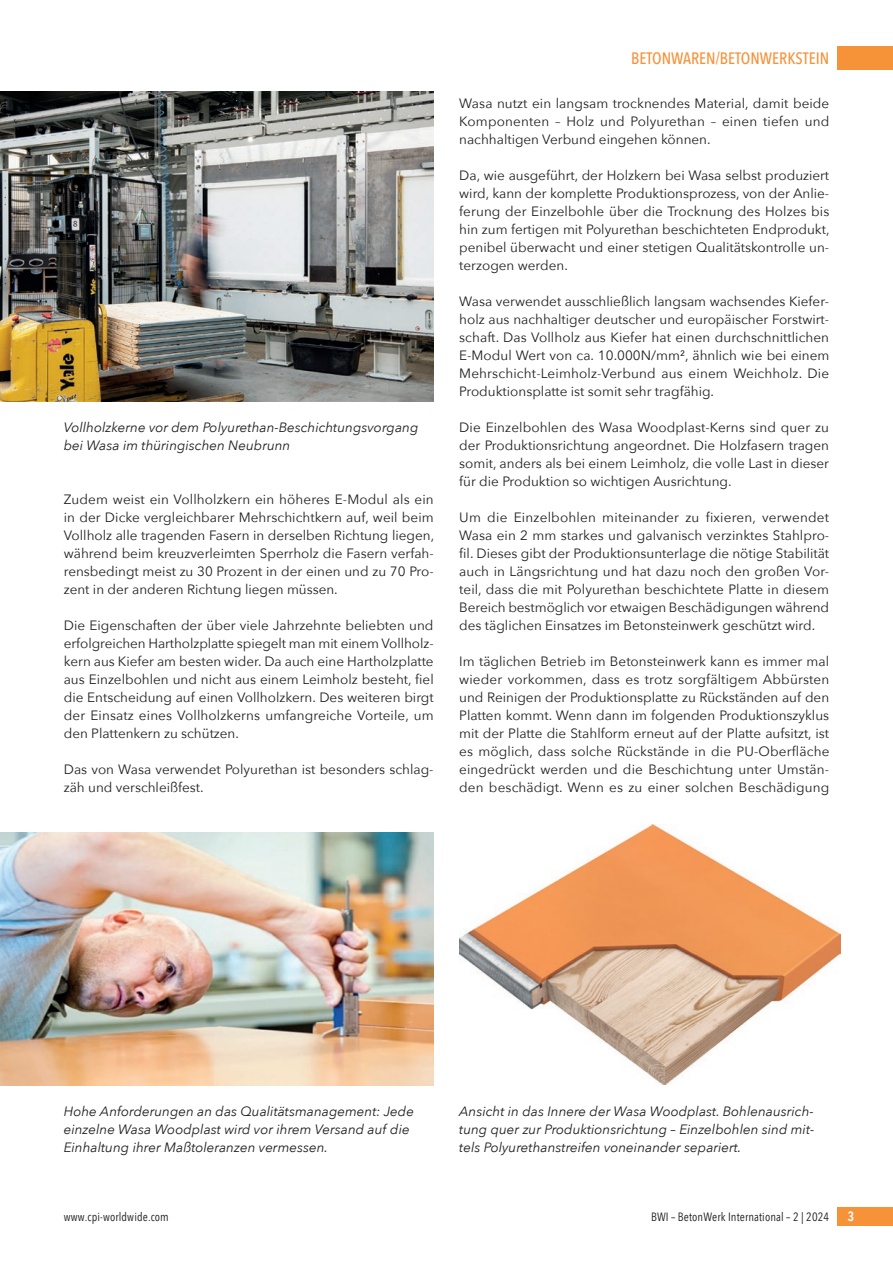
<style>
.page{position:relative;width:893px;height:1263px;background:#fff}
.page>*{position:absolute;margin:0;border:0;box-sizing:border-box;transform-origin:0 0}
.t1{font:500 16.5px "Avenir Next Condensed";color:#f69238}
.t2{font:13.5px/18px "Avenir Next";color:#231f20;text-align:justify}
.t3{font:italic 13.5px/18px "Avenir Next";color:#231f20}
.t4{font:600 13.5px "Avenir Next Condensed";color:#fff}
.t5{font:12px "Avenir Next Condensed";letter-spacing:.01em;color:#231f20}
</style>
<div class="page">
<div style="left:838px;top:47px;width:55px;height:23px;background:#f69238"></div>
<div style="left:838px;top:1208px;width:55px;height:18px;background:#f69238"></div>
<img style="left:0;top:91px;width:434px;height:311px">
<img style="left:459px;top:825px;width:382px;height:260px">
<img style="left:0;top:833px;width:434px;height:253px">
<p class="t3" style="left:64px;top:418px;width:356px">Vollholzkerne vor dem Polyurethan-Beschichtungsvorgang bei Wasa im thüringischen Neubrunn</p>
<p class="t2" style="left:64px;top:490px;width:372px">Zudem weist ein Vollholzkern ein höheres E-Modul als ein in der Dicke vergleichbarer Mehrschichtkern auf, weil beim Vollholz alle tragenden Fasern in derselben Richtung liegen, während beim kreuzverleimten Sperrholz die Fasern verfah&shy;rensbedingt meist zu 30 Prozent in der einen und zu 70 Pro&shy;zent in der anderen Richtung liegen müssen.</p>
<p class="t2" style="left:64px;top:616px;width:371px">Die Eigenschaften der über viele Jahrzehnte beliebten und erfolgreichen Hartholzplatte spiegelt man mit einem Vollholz&shy;kern aus Kiefer am besten wider. Da auch eine Hartholzplatte aus Einzelbohlen und nicht aus einem Leimholz besteht, fiel die Entscheidung auf einen Vollholzkern. Des weiteren birgt der Einsatz eines Vollholzkerns umfangreiche Vorteile, um den Plattenkern zu schützen.</p>
<p class="t2" style="left:64px;top:760px;width:371px">Das von Wasa verwendet Polyurethan ist besonders schlag&shy;zäh und verschleißfest.</p>
<p class="t1" style="left:631px;top:49px;width:199px">BETONWAREN/BETONWERKSTEIN</p>
<p class="t2" style="left:459px;top:94px;width:372px">Wasa nutzt ein langsam trocknendes Material, damit beide Komponenten – Holz und Polyurethan – einen tiefen und nachhaltigen Verbund eingehen können.</p>
<p class="t2" style="left:459px;top:166px;width:372px">Da, wie ausgeführt, der Holzkern bei Wasa selbst produziert wird, kann der komplette Produktionsprozess, von der Anlie&shy;ferung der Einzelbohle über die Trocknung des Holzes bis hin zum fertigen mit Polyurethan beschichteten Endprodukt, penibel überwacht und einer stetigen Qualitätskontrolle un&shy;terzogen werden.</p>
<p class="t2" style="left:459px;top:292px;width:372px">Wasa verwendet ausschließlich langsam wachsendes Kiefer&shy;holz aus nachhaltiger deutscher und europäischer Forstwirt&shy;schaft. Das Vollholz aus Kiefer hat einen durchschnittlichen E-Modul Wert von ca. 10.000N/mm², ähnlich wie bei einem Mehrschicht-Leimholz-Verbund aus einem Weichholz. Die Produktionsplatte ist somit sehr tragfähig.</p>
<p class="t2" style="left:459px;top:418px;width:371px">Die Einzelbohlen des Wasa Woodplast-Kerns sind quer zu der Produktionsrichtung angeordnet. Die Holzfasern tragen somit, anders als bei einem Leimholz, die volle Last in dieser für die Produktion so wichtigen Ausrichtung.</p>
<p class="t2" style="left:459px;top:508px;width:371px">Um die Einzelbohlen miteinander zu fixieren, verwendet Wasa ein 2 mm starkes und galvanisch verzinktes Stahlpro&shy;fil. Dieses gibt der Produktionsunterlage die nötige Stabilität auch in Längsrichtung und hat dazu noch den großen Vor&shy;teil, dass die mit Polyurethan beschichtete Platte in diesem Bereich bestmöglich vor etwaigen Beschädigungen während des täglichen Einsatzes im Betonsteinwerk geschützt wird.</p>
<p class="t2" style="left:459px;top:652px;width:372px">Im täglichen Betrieb im Betonsteinwerk kann es immer mal wieder vorkommen, dass es trotz sorgfältigem Abbürsten und Reinigen der Produktionsplatte zu Rückständen auf den Platten kommt. Wenn dann im folgenden Produktionszyklus mit der Platte die Stahlform erneut auf der Platte aufsitzt, ist es möglich, dass solche Rückstände in die PU-Oberfläche eingedrückt werden und die Beschichtung unter Umstän&shy;den beschädigt. Wenn es zu einer solchen Beschädigung</p>
<p class="t3" style="left:64px;top:1102px;width:352px">Hohe Anforderungen an das Qualitätsmanagement: Jede einzelne Wasa Woodplast wird vor ihrem Versand auf die<br>Einhaltung ihrer Maßtoleranzen vermessen.</p>
<p class="t3" style="left:459px;top:1102px;width:357px;text-align:justify">Ansicht in das Innere der Wasa Woodplast. Bohlenausrich&shy;tung quer zur Produktionsrichtung – Einzelbohlen sind mit&shy;tels Polyurethanstreifen voneinander separiert.</p>
<p class="t5" style="left:64px;top:1207px;width:107px">www.cpi-worldwide.com</p>
<p class="t5" style="left:651px;top:1207px;width:180px">BWI – BetonWerk International – 2 | 2024</p>
<p class="t4" style="left:847px;top:1205px;width:8px">3</p>
</div>
